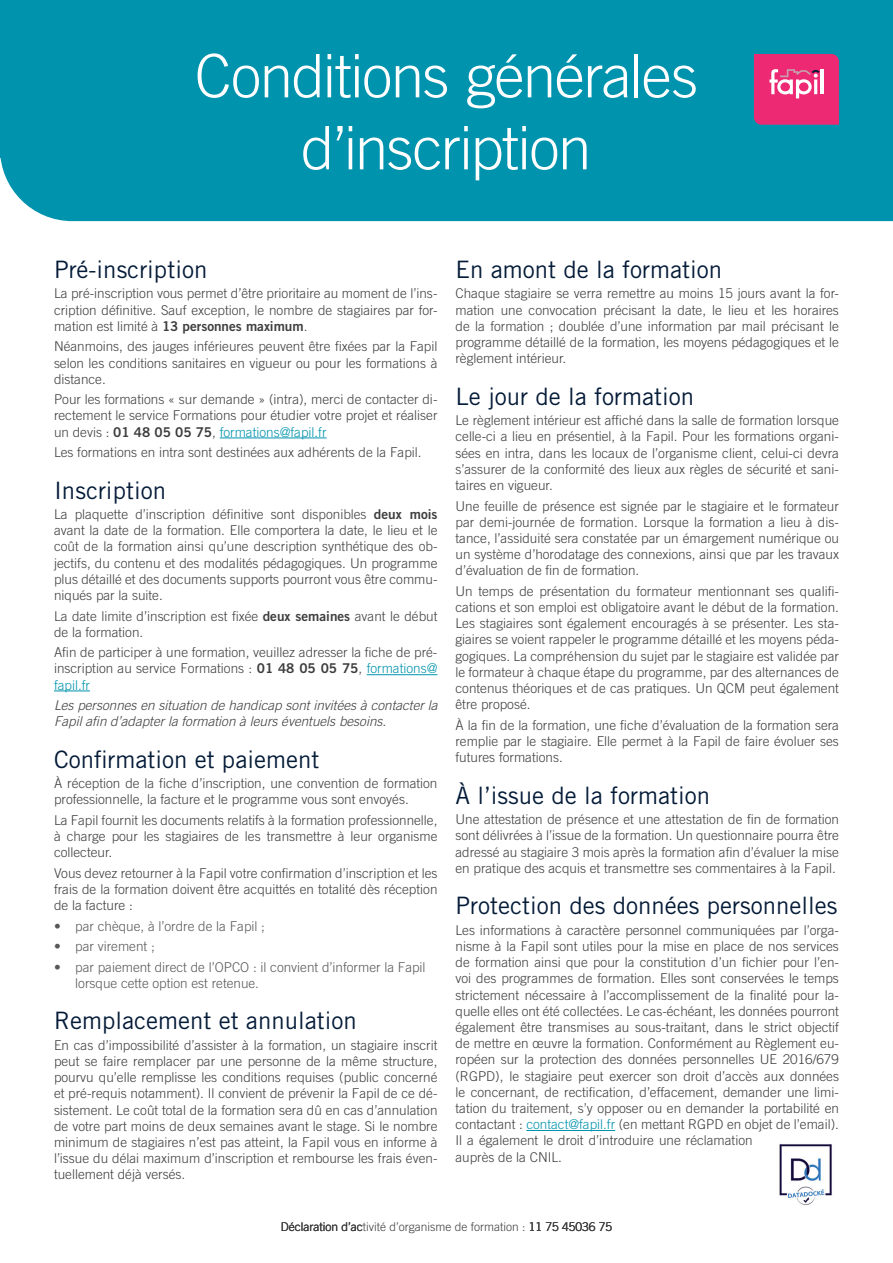
<style>
.page{position:relative;width:893px;height:1263px;background:#fff}
.page>*{position:absolute;margin:0;border:0;box-sizing:border-box;transform-origin:0 0}
.t1{font:300 60px/72px "Trade Gothic LT Std";letter-spacing:-.025em;color:#fff;text-align:center}
.t2{font:24px "Trade Gothic LT Std";color:#041b38}
.t3{font:300 13.5px/16.2px "Trade Gothic LT Std";color:#3e3e3f;text-align:justify}
.t4{font:300 13.5px/16.2px "Trade Gothic LT Std";color:#57585a}
.t5{font:italic 300 13.5px/16.2px "Trade Gothic LT Std";color:#3e3e3f}
.t6{font:13.5px "Trade Gothic LT Std Bd 2";color:#3e3e3f}
.t7{font:300 12px "Trade Gothic LT Std";color:#3e3e3f}
.s1{font-family:"Trade Gothic LT Std";font-weight:300}
.s2{font-family:"Trade Gothic LT Std Bd 2";font-weight:400}
.s3{color:#0093ad}
</style>
<div class="page">
<img style="left:779px;top:1144px;width:53px;height:61px">
<hr style="left:220px;top:438px;width:107px;height:1px;background:#0093ad">
<hr style="left:367px;top:674px;width:70px;height:1px;background:#0093ad">
<hr style="left:54px;top:691px;width:36px;height:1px;background:#0093ad">
<hr style="left:526px;top:1130px;width:89px;height:1px;background:#0093ad">
<div style="left:0;top:0;width:893px;height:221px;background:#0093ad"></div>
<svg style="left:754px;top:54px;width:85px;height:133px;background:#7e6695"></svg>
<h1 class="t1" style="left:195px;top:39px;width:505px">Conditions générales d’inscription</h1>
<h2 class="t2" style="left:54px;top:255px;width:155px">Pré-inscription</h2>
<p class="t3" style="left:54px;top:285px;width:385px">La pré-inscription vous permet d’être prioritaire au moment de l’ins&shy;cription définitive. Sauf exception, le nombre de stagiaires par for-</p>
<p class="t6" style="left:54px;top:318px;width:255px"><span class="s1">mation est limité à</span> 13 personnes maximum<span class="s1">.</span></p>
<p class="t3" style="left:54px;top:338px;width:385px">Néanmoins, des jauges inférieures peuvent être fixées par la Fapil selon les conditions sanitaires en vigueur ou pour les formations à distance.</p>
<p class="t3" style="left:54px;top:391px;width:385px">Pour les formations « sur demande » (intra), merci de contacter di&shy;rectement le service Formations pour étudier votre projet et réaliser un devis : <span class="s2">01 48 05 05 75</span>, <span class="s3">formations@fapil.fr</span></p>
<p class="t3" style="left:54px;top:444px;width:369px">Les formations en intra sont destinées aux adhérents de la Fapil.</p>
<h2 class="t2" style="left:54px;top:475px;width:114px">Inscription</h2>
<p class="t3" style="left:54px;top:506px;width:385px">La plaquette d’inscription définitive sont disponibles <span class="s2">deux mois </span>avant la date de la formation. Elle comportera la date, le lieu et le coût de la formation ainsi qu’une description synthétique des ob&shy;jectifs, du contenu et des modalités pédagogiques. Un programme plus détaillé et des documents supports pourront vous être commu&shy;niqués par la suite.</p>
<p class="t3" style="left:54px;top:607px;width:385px">La date limite d’inscription est fixée <span class="s2">deux semaines</span> avant le début de la formation.</p>
<p class="t3" style="left:54px;top:644px;width:385px">Afin de participer à une formation, veuillez adresser la fiche de pré&shy;inscription au service Formations : <span class="s2">01 48 05 05 75</span>, <span class="s3">formations@ fapil.fr</span></p>
<p class="t5" style="left:54px;top:697px;width:385px">Les personnes en situation de handicap sont invitées à contacter la<br>Fapil afin d’adapter la formation à leurs éventuels besoins.</p>
<h2 class="t2" style="left:54px;top:745px;width:267px">Confirmation et paiement</h2>
<p class="t3" style="left:54px;top:775px;width:385px">À réception de la fiche d’inscription, une convention de formation professionnelle, la facture et le programme vous sont envoyés.</p>
<p class="t3" style="left:54px;top:812px;width:385px">La Fapil fournit les documents relatifs à la formation professionnelle, à charge pour les stagiaires de les transmettre à leur organisme collecteur.</p>
<p class="t3" style="left:54px;top:865px;width:385px">Vous devez retourner à la Fapil votre confirmation d’inscription et les frais de la formation doivent être acquittés en totalité dès réception de la facture :</p>
<p class="t4" style="left:54px;top:917px;width:213px">• par chèque, à l’ordre de la Fapil ;</p>
<p class="t4" style="left:54px;top:938px;width:102px">• par virement ;</p>
<p class="t4" style="left:75px;top:958px;width:352px;text-indent:-21px">• par paiement direct de l’OPCO : il convient d’informer la Fapil lorsque cette option est retenue.</p>
<h2 class="t2" style="left:54px;top:1006px;width:304px">Remplacement et annulation</h2>
<p class="t3" style="left:54px;top:1037px;width:385px">En cas d’impossibilité d’assister à la formation, un stagiaire inscrit peut se faire remplacer par une personne de la même structure, pourvu qu’elle remplisse les conditions requises (public concerné et pré-requis notamment). Il convient de prévenir la Fapil de ce dé&shy;sistement. Le coût total de la formation sera dû en cas d’annulation de votre part moins de deux semaines avant le stage. Si le nombre minimum de stagiaires n’est pas atteint, la Fapil vous en informe à l’issue du délai maximum d’inscription et rembourse les frais éven&shy;tuellement déjà versés.</p>
<h2 class="t2" style="left:455px;top:255px;width:268px">En amont de la formation</h2>
<p class="t3" style="left:455px;top:285px;width:385px">Chaque stagiaire se verra remettre au moins 15 jours avant la for&shy;mation une convocation précisant la date, le lieu et les horaires de la formation ; doublée d’une information par mail précisant le programme détaillé de la formation, les moyens pédagogiques et le règlement intérieur.</p>
<h2 class="t2" style="left:455px;top:382px;width:240px">Le jour de la formation</h2>
<p class="t3" style="left:455px;top:412px;width:385px">Le règlement intérieur est affiché dans la salle de formation lorsque celle-ci a lieu en présentiel, à la Fapil. Pour les formations organi&shy;sées en intra, dans les locaux de l’organisme client, celui-ci devra s’assurer de la conformité des lieux aux règles de sécurité et sani&shy;taires en vigueur.</p>
<p class="t3" style="left:455px;top:497px;width:385px">Une feuille de présence est signée par le stagiaire et le formateur par demi-journée de formation. Lorsque la formation a lieu à dis&shy;tance, l’assiduité sera constatée par un émargement numérique ou un système d’horodatage des connexions, ainsi que par les travaux d’évaluation de fin de formation.</p>
<p class="t3" style="left:455px;top:583px;width:385px">Un temps de présentation du formateur mentionnant ses qualifi&shy;cations et son emploi est obligatoire avant le début de la formation.<br>Les stagiaires sont également encouragés à se présenter. Les sta&shy;giaires se voient rappeler le programme détaillé et les moyens péda&shy;gogiques. La compréhension du sujet par le stagiaire est validée par le formateur à chaque étape du programme, par des alternances de contenus théoriques et de cas pratiques. Un QCM peut également être proposé.</p>
<p class="t3" style="left:455px;top:717px;width:385px">À la fin de la formation, une fiche d’évaluation de la formation sera remplie par le stagiaire. Elle permet à la Fapil de faire évoluer ses futures formations.</p>
<h2 class="t2" style="left:455px;top:781px;width:256px">À l’issue de la formation</h2>
<p class="t3" style="left:455px;top:811px;width:385px">Une attestation de présence et une attestation de fin de formation sont délivrées à l’issue de la formation. Un questionnaire pourra être adressé au stagiaire 3 mois après la formation afin d’évaluer la mise en pratique des acquis et transmettre ses commentaires à la Fapil.</p>
<h2 class="t2" style="left:455px;top:891px;width:383px">Protection des données personnelles</h2>
<p class="t3" style="left:455px;top:922px;width:385px;text-align:left">Les informations à caractère personnel communiquées par l’orga&shy;nisme à la Fapil sont utiles pour la mise en place de nos services de formation ainsi que pour la constitution d’un fichier pour l’en&shy;voi des programmes de formation. Elles sont conservées le temps strictement nécessaire à l’accomplissement de la finalité pour la&shy;quelle elles ont été collectées. Le cas-échéant, les données pourront également être transmises au sous-traitant, dans le strict objectif de mettre en œuvre la formation. Conformément au Règlement eu&shy;ropéen sur la protection des données personnelles UE 2016/679 (RGPD), le stagiaire peut exercer son droit d’accès aux données le concernant, de rectification, d’effacement, demander une limi&shy;tation du traitement, s’y opposer ou en demander la portabilité en contactant : <span class="s3">contact@fapil.fr</span> (en mettant RGPD en objet de l’email).<br>Il a également le droit d’introduire une réclamation<br>auprès de la CNIL.</p>
<p class="t7" style="left:281px;top:1219px;width:333px">Déclaration d’activité d’organisme de formation : 11 75 45036 75</p>
</div>
